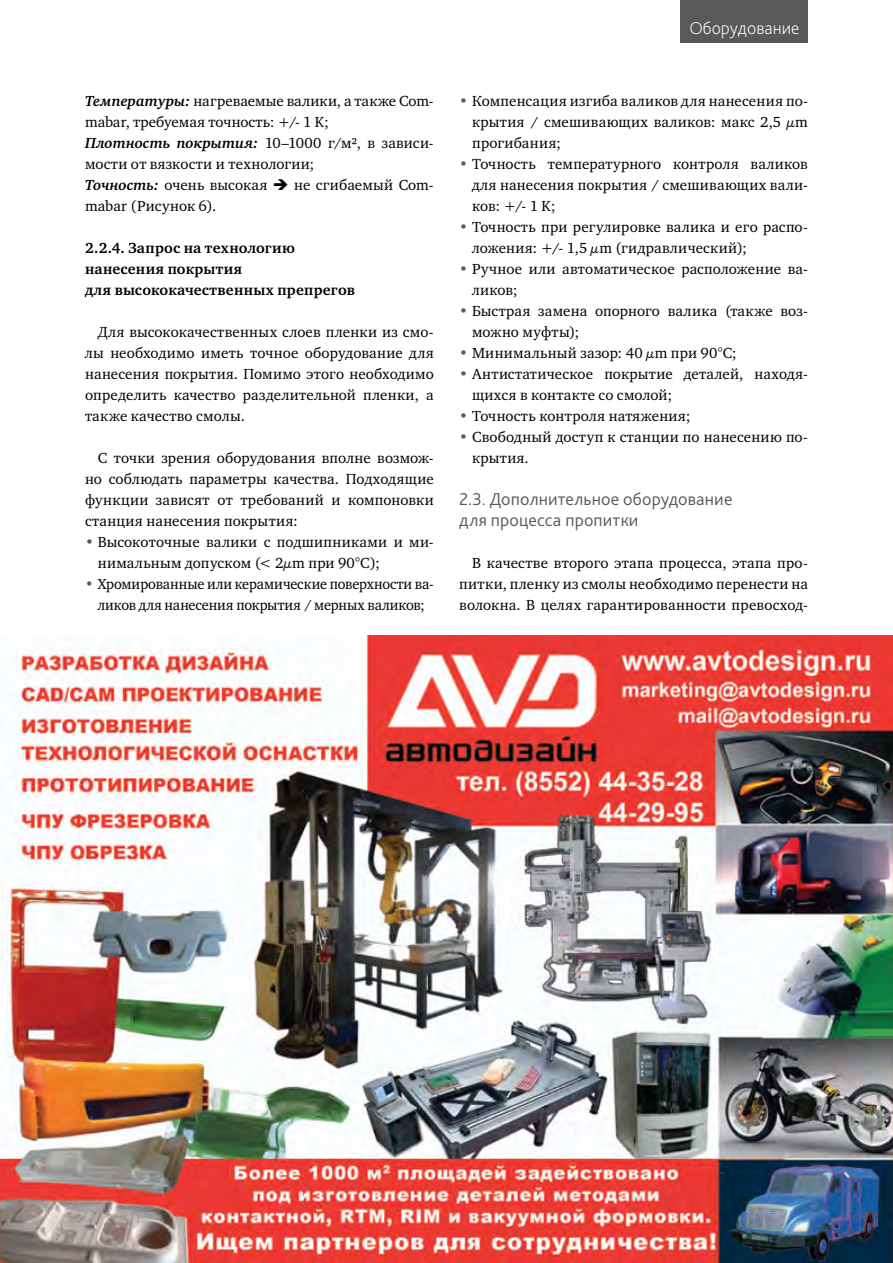
<style>
.page{position:relative;width:893px;height:1263px;background:#fff}
.page>*{position:absolute;margin:0;border:0;box-sizing:border-box;transform-origin:0 0}
.t1{font:300 18px/21px "Bliss Pro";letter-spacing:.01em;color:#58595b}
.t2{font:200 18px "Bliss Pro";color:#fff}
.t3{font:15px/21px "Charter ITC";letter-spacing:.015em;color:#000}
.t4{font:15px/21px "Charter ITC";letter-spacing:-.005em;color:#000;text-align:center;scale:.96 1}
.t5{font:700 15px/21px "Charter ITC";letter-spacing:.015em;color:#000}
.s1{font-weight:700;font-style:italic}
.s2{color:#58595b}
</style>
<div class="page">
<img style="left:0;top:636px;width:893px;height:627px">
<div style="left:681px;top:0;width:127px;height:43px;background:#58595b"></div>
<p class="t3" style="left:85px;top:90px;width:350px"><span class="s1">Температуры:</span> нагреваемые валики, а также Com&shy;mabar, требуемая точность: +/- 1 K;<br><span class="s1">Плотность покрытия:</span> 10–1000 г/м², в зависи&shy;мости от вязкости и технологии;<br><span class="s1">Точность:</span> очень высокая ➔ не сгибаемый Com&shy;mabar (Рисунок 6).</p>
<p class="t5" style="left:85px;top:238px;width:271px">2.2.4. Запрос на технологию нанесения покрытия<br>для высококачественных препрегов</p>
<p class="t3" style="left:85px;top:321px;width:350px;text-align:justify;text-indent:13px">Для высококачественных слоев пленки из смо&shy;лы необходимо иметь точное оборудование для нанесения покрытия. Помимо этого необходимо определить качество разделительной пленки, а также качество смолы.</p>
<p class="t3" style="left:85px;top:447px;width:350px;text-align:justify;text-indent:13px">С точки зрения оборудования вполне возмож&shy;но соблюдать параметры качества. Подходящие функции зависят от требований и компоновки станция нанесения покрытия:</p>
<p class="t3" style="left:98px;top:531px;width:337px;text-indent:-13px"><span class="s2">•</span> Высокоточные валики с подшипниками и ми&shy;нимальным допуском (&lt; 2µm при 90°C);</p>
<p class="t4" style="left:85px;top:573px;width:365px"><span class="s2">•</span> Хромированные или керамические поверхности ва&shy;ликов для нанесения покрытия / мерных валиков;</p>
<p class="t2" style="left:689px;top:17px;width:112px">Оборудование</p>
<p class="t3" style="left:472px;top:90px;width:337px;text-align:justify;text-indent:-13px"><span class="s2">•</span> Компенсация изгиба валиков для нанесения по&shy;крытия / смешивающих валиков: макс 2,5 µm прогибания;</p>
<p class="t3" style="left:472px;top:153px;width:337px;text-align:justify;text-indent:-13px"><span class="s2">•</span> Точность температурного контроля валиков для нанесения покрытия / смешивающих вали&shy;ков: +/- 1 K;</p>
<p class="t3" style="left:472px;top:216px;width:337px;text-indent:-13px"><span class="s2">•</span> Точность при регулировке валика и его распо&shy;ложения: +/- 1,5 µm (гидравлический);</p>
<p class="t3" style="left:472px;top:258px;width:337px;text-indent:-13px"><span class="s2">•</span> Ручное или автоматическое расположение ва&shy;ликов;</p>
<p class="t3" style="left:472px;top:300px;width:337px;text-indent:-13px"><span class="s2">•</span> Быстрая замена опорного валика (также воз&shy;можно муфты);</p>
<p class="t3" style="left:459px;top:342px;width:279px"><span class="s2">•</span> Минимальный зазор: 40 µm при 90°C;</p>
<p class="t3" style="left:472px;top:363px;width:337px;text-indent:-13px"><span class="s2">•</span> Антистатическое покрытие деталей, находя&shy;щихся в контакте со смолой;</p>
<p class="t3" style="left:459px;top:405px;width:233px"><span class="s2">•</span> Точность контроля натяжения;</p>
<p class="t3" style="left:472px;top:426px;width:337px;text-indent:-13px"><span class="s2">•</span> Свободный доступ к станции по нанесению по&shy;крытия.</p>
<p class="t1" style="left:459px;top:488px;width:275px">2.3. Дополнительное оборудование для процесса пропитки</p>
<p class="t3" style="left:459px;top:552px;width:350px;text-align:justify;text-indent:13px">В качестве второго этапа процесса, этапа про&shy;питки, пленку из смолы необходимо перенести на волокна. В целях гарантированности превосход-</p>
</div>
